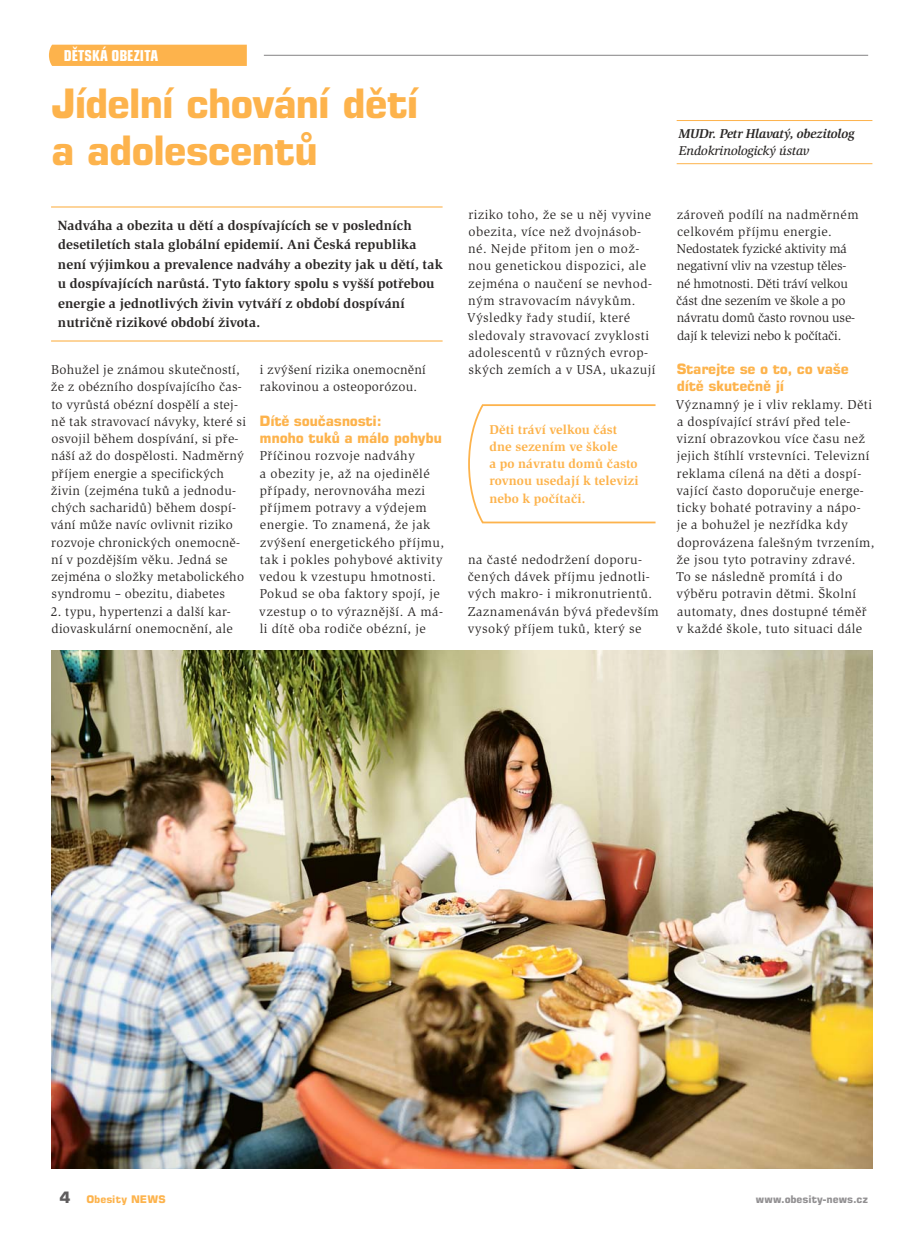
<style>
.page{position:relative;width:915px;height:1234px;background:#fff}
.page>*{position:absolute;margin:0;border:0;box-sizing:border-box;transform-origin:0 0}
.t1{font:700 40.5px/46.5px "Square 721 BTCE";letter-spacing:-.035em;color:#fdb34c}
.t2{font:700 condensed 15px "Square 721 BTCE";color:#fff}
.t3{font:700 14.25px/17.2px "Square 721 BTCE";letter-spacing:-.02em;color:#fdb34c}
.t4{font:700 13.8px/19.5px "Slimbach Itc TEE";letter-spacing:.01em;color:#2b2827}
.t5{font:13.2px/17.2px "Slimbach Itc TEE";letter-spacing:.03em;color:#2b2827}
.t6{font:13.2px/17.2px "Slimbach Itc TEE";letter-spacing:-.01em;color:#2b2827}
.t7{font:700 13.2px/17.2px "Slimbach Itc TEE";letter-spacing:.01em;color:#fdb34c}
.t8{font:italic 700 13.2px "Slimbach Itc TEE";letter-spacing:-.01em;color:#2b2827}
.t9{font:italic 500 13.2px "Slimbach Itc TEE";letter-spacing:-.01em;color:#2b2827}
.t10{font:700 10.5px "Square 721 BTCE";color:#929092}
.t11{font:700 10.5px "Square 721 BTCE";color:#fdb34c}
.s1{font-size:15.75px;color:#5f5d5e}
</style>
<div class="page">
<hr style="left:51px;top:206px;width:391px;height:1px;background:#fdb34c">
<hr style="left:51px;top:340px;width:391px;height:1px;background:#fdb34c">
<svg style="left:468px;top:404px;width:188px;height:120px"></svg>
<hr style="left:676px;top:120px;width:196px;height:1px;background:#fdb34c">
<hr style="left:676px;top:163px;width:196px;height:1px;background:#fdb34c">
<img style="left:51px;top:650px;width:821px;height:517px">
<div style="left:49px;top:45px;width:198px;height:21px;background:#fdb34c"></div>
<hr style="left:264px;top:55px;width:603px;height:1px;background:#929092">
<p class="t2" style="left:64px;top:50px;width:96px">DĚTSKÁ OBEZITA</p>
<h1 class="t1" style="left:51px;top:85px;width:369px">Jídelní chování dětí a adolescentů</h1>
<p class="t4" style="left:58px;top:216px;width:386px">Nadváha a obezita u dětí a dospívajících se v posledních desetiletích stala globální epidemií. Ani Česká republika není výjimkou a prevalence nadváhy a obezity jak u dětí, tak u dospívajících narůstá. Tyto faktory spolu s vyšší potřebou energie a jednotlivých živin vytváří z období dospívání nutričně rizikové období života.</p>
<p class="t5" style="left:51px;top:361px;width:197px">Bohužel je známou skutečností, že z obézního dospívajícího čas&shy;to vyrůstá obézní dospělí a stej&shy;ně tak stravovací návyky, které si osvojil během dospívání, si pře&shy;náší až do dospělosti. Nadměrný příjem energie a specifických živin (zejména tuků a jednodu&shy;chých sacharidů) během dospí&shy;vání může navíc ovlivnit riziko rozvoje chronických onemocně&shy;ní v pozdějším věku. Jedná se zejména o složky metabolického syndromu – obezitu, diabetes</p>
<p class="t5" style="left:51px;top:603px;width:183px">2. typu, hypertenzi a další kar&shy;diovaskulární onemocnění, ale</p>
<p class="t5" style="left:260px;top:361px;width:167px">i zvýšení rizika onemocnění rakovinou a osteoporózou.</p>
<p class="t3" style="left:259px;top:413px;width:184px">Dítě současnosti:<br>mnoho tuků a málo pohybu</p>
<p class="t5" style="left:259px;top:447px;width:186px">Příčinou rozvoje nadváhy<br>a obezity je, až na ojedinělé případy, nerovnováha mezi příjmem potravy a výdejem energie. To znamená, že jak zvýšení energetického příjmu, tak i pokles pohybové aktivity vedou k vzestupu hmotnosti.<br>Pokud se oba faktory spojí, je vzestup o to výraznější. A má&shy;li dítě oba rodiče obézní, je</p>
<p class="t8" style="left:678px;top:127px;width:177px">MUDr. Petr Hlavatý, obezitolog</p>
<p class="t9" style="left:678px;top:144px;width:132px">Endokrinologický ústav</p>
<p class="t5" style="left:467px;top:206px;width:190px">riziko toho, že se u něj vyvine obezita, více než dvojnásob&shy;né. Nejde přitom jen o mož&shy;nou genetickou dispozici, ale zejména o naučení se nevhod&shy;ným stravovacím návykům.<br>Výsledky řady studií, které sledovaly stravovací zvyklosti adolescentů v různých evrop&shy;ských zemích a v USA, ukazují</p>
<p class="t7" style="left:489px;top:421px;width:151px">Děti tráví velkou část dne sezením ve škole<br>a po návratu domů často rovnou usedají k televizi nebo k počítači.</p>
<p class="t5" style="left:467px;top:551px;width:192px">na časté nedodržení doporu&shy;čených dávek příjmu jednotli&shy;vých makro- i mikronutrientů.<br>Zaznamenáván bývá především vysoký příjem tuků, který se</p>
<p class="t6" style="left:676px;top:206px;width:184px">zároveň podílí na nadměrném celkovém příjmu energie.<br>Nedostatek fyzické aktivity má negativní vliv na vzestup těles&shy;né hmotnosti. Děti tráví velkou část dne sezením ve škole a po návratu domů často rovnou use&shy;dají k televizi nebo k počítači.</p>
<p class="t3" style="left:676px;top:362px;width:174px">Starejte se o to, co vaše dítě skutečně jí</p>
<p class="t5" style="left:675px;top:396px;width:200px">Významný je i vliv reklamy. Děti a dospívající stráví před tele&shy;vizní obrazovkou více času než jejich štíhlí vrstevníci. Televizní reklama cílená na děti a dospí&shy;vající často doporučuje energe&shy;ticky bohaté potraviny a nápo-<br>je a bohužel je nezřídka kdy doprovázena falešným tvrzením, že jsou tyto potraviny zdravé.<br>To se následně promítá i do výběru potravin dětmi. Školní automaty, dnes dostupné téměř v každé škole, tuto situaci dále</p>
<p class="t11" style="left:60px;top:1194px;width:108px"><span class="s1">4</span> Obesity NEWS</p>
<p class="t10" style="left:755px;top:1194px;width:114px">www.obesity-news.cz</p>
</div>
